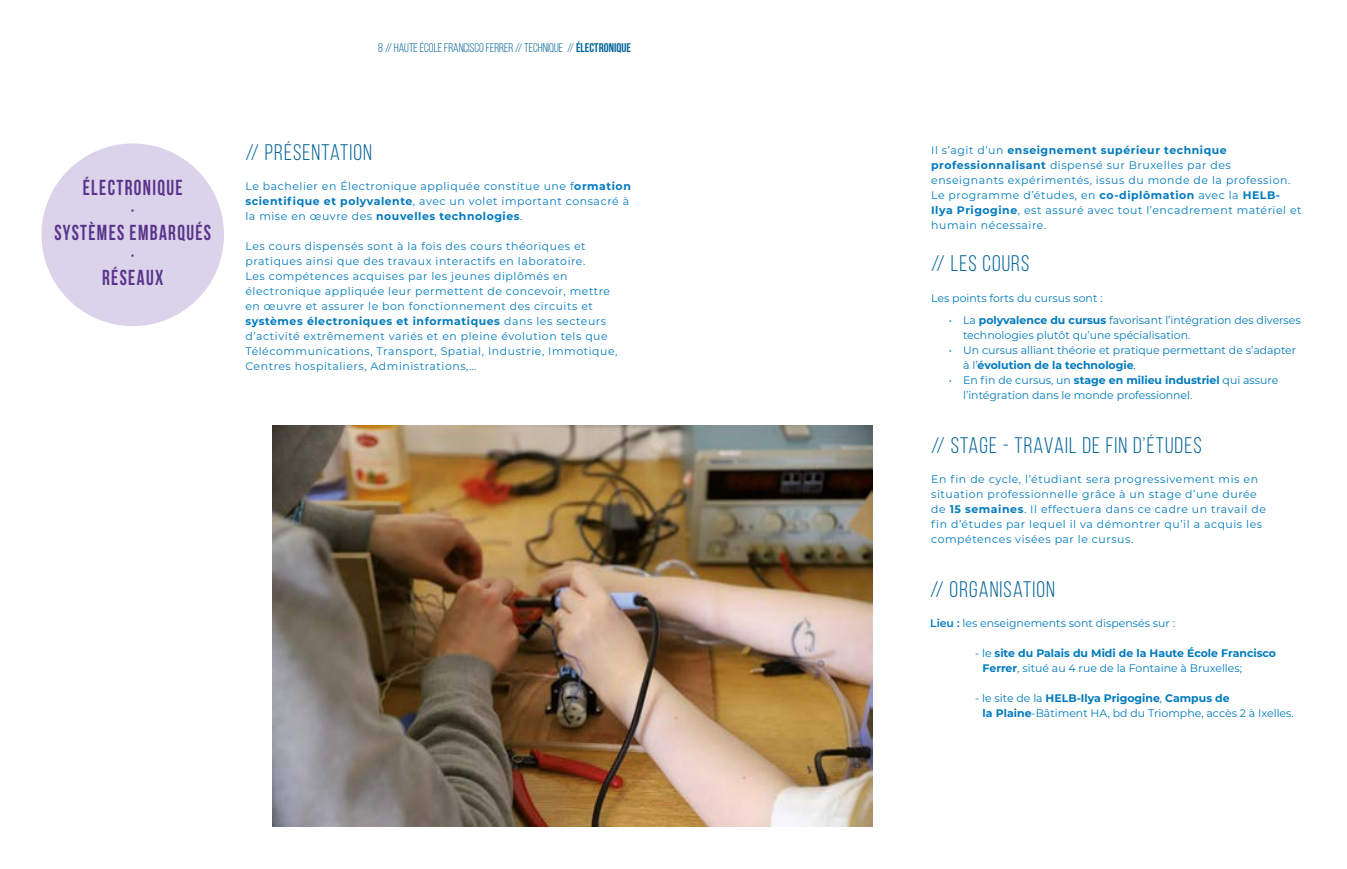
<style>
.page{position:relative;width:1347px;height:869px;background:#fff}
.page>*{position:absolute;margin:0;border:0;box-sizing:border-box;transform-origin:0 0}
.t1{font:22.5px "Bebas Neue";letter-spacing:.05em;color:#006397}
.t2{font:700 21.5px/22.5px "Bebas Neue";letter-spacing:.07em;color:#5a348b;text-align:center;scale:.9 1}
.t3{font:12.5px "Bebas Neue";color:#006397}
.t4{font:10.88px/15px "Montserrat";letter-spacing:.05em;color:#007abd}
.t5{font:10.88px/15px "Montserrat";color:#007abd}
.t6{font:700 10.88px/15px "Montserrat";color:#007abd}
.s1{font-weight:700}
.s2{font-weight:600}
.s3{font-weight:400}
</style>
<div class="page">
<div style="left:41px;top:143px;width:183px;height:183px;background:#dbd3ea;border-radius:50%"></div>
<img style="left:272px;top:425px;width:601px;height:401px">
<p class="t3" style="left:378px;top:41px;width:254px">8 // HAUTE ÉCOLE FRANCISCO FERRER // TECHNIQUE // <span class="s1">ÉLECTRONIQUE</span></p>
<h2 class="t2" style="left:54px;top:176px;width:176px">ÉLECTRONIQUE<br>·<br>SYSTÈMES EMBARQUÉS ·<br>RÉSEAUX</h2>
<h1 class="t1" style="left:245px;top:140px;width:128px">// PRÉSENTATION</h1>
<p class="t4" style="left:245px;top:178px;width:387px">Le bachelier en Électronique appliquée constitue une f<span class="s1">ormation scientifique et polyvalente</span>, avec un volet important consacré à la mise en œuvre des <span class="s1">nouvelles technologies</span>.</p>
<p class="t4" style="left:245px;top:238px;width:373px">Les cours dispensés sont à la fois des cours théoriques et pratiques ainsi que des travaux interactifs en laboratoire.<br>Les compétences acquises par les jeunes diplômés en électronique appliquée leur permettent de concevoir, mettre en œuvre et assurer le bon fonctionnement des circuits et <span class="s1">systèmes électroniques et informatiques</span> dans les secteurs d’activité extrêmement variés et en pleine évolution tels que Télécommunications, Transport, Spatial, Industrie, Immotique, Centres hospitaliers, Administrations,…</p>
<p class="t4" style="left:931px;top:142px;width:372px">Il s’agit d’un <span class="s1">enseignement supérieur technique professionnalisant</span> dispensé sur Bruxelles par des enseignants expérimentés, issus du monde de la profession.<br>Le programme d’études, en <span class="s1">co-diplômation</span> avec la <span class="s1">HELB-Ilya Prigogine</span>, est assuré avec tout l’encadrement matériel et humain nécessaire.</p>
<h1 class="t1" style="left:931px;top:251px;width:100px">// LES COURS</h1>
<p class="t4" style="left:931px;top:289px;width:173px">Les points forts du cursus sont :</p>
<p class="t5" style="left:963px;top:312px;width:339px;text-indent:-14px">• La <span class="s1">polyvalence du cursus</span> favorisant l’intégration des diverses technologies plutôt qu’une spécialisation.</p>
<p class="t5" style="left:963px;top:342px;width:335px;text-indent:-14px">• Un cursus alliant théorie et pratique permettant de s’adapter à l’<span class="s1">évolution de la technologie</span>.</p>
<p class="t5" style="left:963px;top:372px;width:317px;text-indent:-14px">• En fin de cursus, un <span class="s1">stage en milieu industriel</span> qui assure l’intégration dans le monde professionnel.</p>
<h1 class="t1" style="left:931px;top:433px;width:272px">// STAGE - TRAVAIL DE FIN D’ÉTUDES</h1>
<p class="t4" style="left:931px;top:471px;width:336px">En fin de cycle, l’étudiant sera progressivement mis en situation professionnelle grâce à un stage d’une durée de <span class="s1">15 semaines</span>. Il effectuera dans ce cadre un travail de fin d’études par lequel il va démontrer qu’il a acquis les compétences visées par le cursus.</p>
<h1 class="t1" style="left:930px;top:577px;width:126px">// ORGANISATION</h1>
<p class="t4" style="left:930px;top:615px;width:246px"><span class="s2">Lieu :</span> les enseignements sont dispensés sur :</p>
<p class="t6" style="left:982px;top:645px;width:295px;text-indent:-7px"><span class="s3">- le</span> site du Palais du Midi de la Haute École Francisco<br>Ferrer<span class="s3">, situé au 4 rue de la Fontaine à Bruxelles;</span></p>
<p class="t5" style="left:982px;top:690px;width:313px;text-indent:-7px">- le site de la <span class="s1">HELB-Ilya Prigogine</span>, <span class="s1">Campus de<br>la Plaine</span>-Bâtiment HA, bd du Triomphe, accès 2 à Ixelles.</p>
</div>
